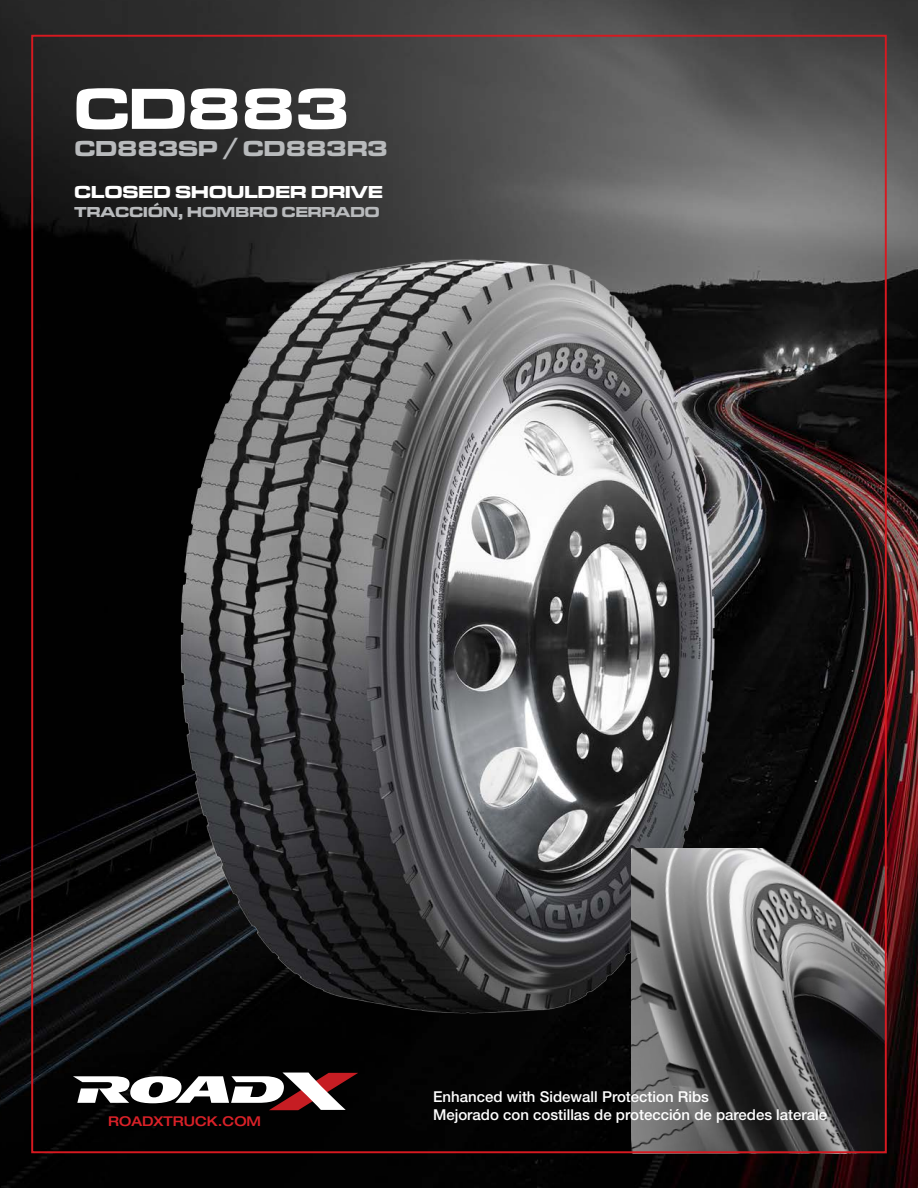
<style>
.page{position:relative;width:918px;height:1188px;background:#fff}
.page>*{position:absolute;margin:0;border:0;box-sizing:border-box;transform-origin:0 0}
.t1{font:700 expanded 60px "Microgramma DOT";color:#fff}
.t2{font:700 expanded 22.5px "Microgramma DOT";letter-spacing:.005em;color:#b8babc}
.t3{font:700 expanded 18px "Microgramma DOT";letter-spacing:.015em;color:#fff}
.t4{font:500 15px/18px "Helvetica Neue LT Std";color:#fff}
.t5{font:700 expanded 15px "Microgramma DOT";letter-spacing:.015em;color:#b8babc}
.t6{font:500 expanded 13.5px "Helvetica Neue LT Std";color:#da2128}
</style>
<div class="page">
<img style="left:0;top:0;width:918px;height:1188px">
<img style="left:34px;top:38px;width:850px;height:1112px">
<h1 class="t1" style="left:75px;top:68px;width:277px">CD883</h1>
<h2 class="t2" style="left:75px;top:133px;width:315px">CD883SP / CD883R3</h2>
<p class="t3" style="left:75px;top:180px;width:309px">CLOSED SHOULDER DRIVE</p>
<p class="t5" style="left:75px;top:202px;width:307px">TRACCIÓN, HOMBRO CERRADO</p>
<p class="t6" style="left:108px;top:1113px;width:154px">ROADXTRUCK.COM</p>
<p class="t4" style="left:433px;top:1088px;width:396px">Enhanced with Sidewall Protection Ribs<br>Mejorado con costillas de protección de paredes laterale</p>
</div>
